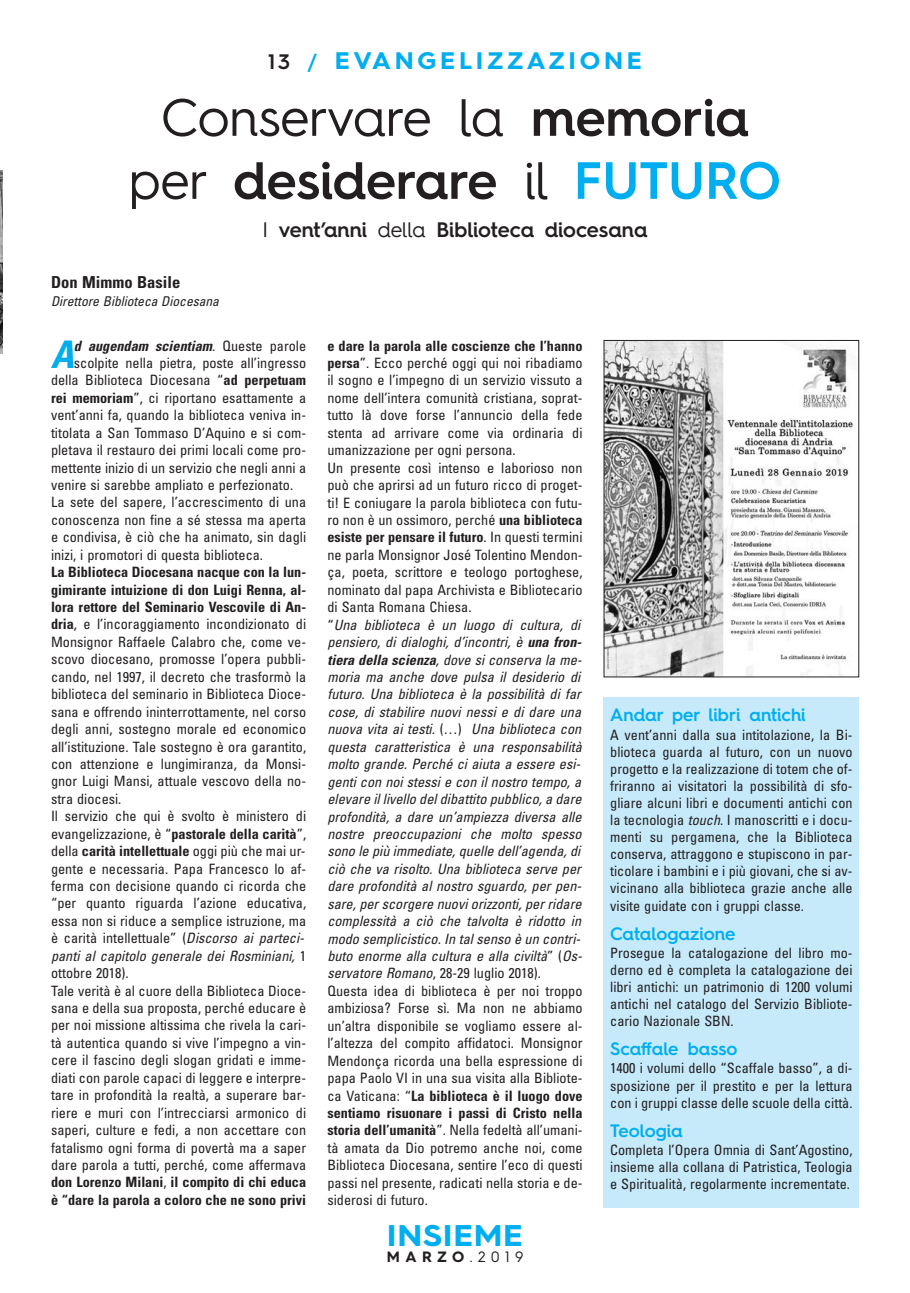
<style>
.page{position:relative;width:910px;height:1293px;background:#fff}
.page>*{position:absolute;margin:0;border:0;box-sizing:border-box;transform-origin:0 0}
.t1{font:52.5px/63px "Hurme Geometric Sans 4";letter-spacing:-.005em;color:#231f20;text-align:center}
.t2{font:italic 700 condensed 37.95px "Univers";color:#00aeef}
.t3{font:700 30px "Hurme Geometric Sans 4";letter-spacing:.02em;color:#00aeef;scale:1.1 1}
.t4{font:700 24px "Hurme Geometric Sans 4";letter-spacing:.15em;color:#00aeef;scale:1.05 1}
.t5{font:600 21px "Hurme Geometric Sans 4";color:#231f20}
.t6{font:600 18px "Hurme Geometric Sans 4";color:#00aeef}
.t7{font:700 condensed 16.5px "Univers";color:#231f20}
.t8{font:700 15px "Hurme Geometric Sans 4";letter-spacing:.36em;color:#231f20}
.t9{font:condensed 14.25px/17.4px "Univers";color:#231f20;text-align:justify}
.t10{font:italic 700 condensed 14.25px "Univers";color:#231f20}
.t11{font:italic condensed 13.5px "Univers";color:#231f20}
.s1{font-weight:600;font-size:21px;color:#231f20}
.s2{font-weight:600;font-size:21px}
.s3{font-weight:600}
.s4{font-weight:600;color:#00aeef}
.s5{font-weight:400}
.s6{font-weight:400;font-style:normal}
.s7{font-weight:700}
.s8{font-style:italic}
.s9{font-weight:700;font-style:italic}
</style>
<div class="page">
<div style="left:604px;top:697px;width:255px;height:511px;background:#c6eafa"></div>
<img style="left:0;top:170px;width:2px;height:184px">
<img style="left:606px;top:342px;width:247px;height:333px">
<div style="left:604px;top:340px;width:255px;height:337px;border:1px solid #231f20"></div>
<h3 class="t4" style="left:268px;top:47px;width:358px"><span class="s1">13</span> <span class="s2">/</span> EVANGELIZZAZIONE</h3>
<h1 class="t1" style="left:129px;top:90px;width:653px">Conservare la <span class="s3">memoria </span>per <span class="s3">desiderare</span> il <span class="s4">FUTURO</span></h1>
<h3 class="t5" style="left:262px;top:222px;width:387px"><span class="s5">I</span> vent’anni <span class="s5">della</span> Biblioteca diocesana</h3>
<p class="t7" style="left:51px;top:276px;width:131px">Don Mimmo Basile</p>
<p class="t11" style="left:51px;top:296px;width:172px">Direttore Biblioteca Diocesana</p>
<h2 class="t2" style="left:51px;top:340px;width:25px">A</h2>
<p class="t10" style="left:74px;top:340px;width:234px">d augendam scientiam<span class="s5">.</span> <span class="s6">Q u e s t e p a r o l e</span></p>
<p class="t9" style="left:74px;top:355px;width:234px">scolpite nella pietra, poste all’ingresso</p>
<p class="t9" style="left:51px;top:373px;width:257px">della Biblioteca Diocesana “<span class="s7">ad perpetuam</span></p>
<p class="t9" style="left:51px;top:390px;width:257px"><span class="s7">rei memoriam</span>”, ci riportano esattamente a</p>
<p class="t9" style="left:51px;top:408px;width:257px">vent’anni fa, quando la biblioteca veniva in-</p>
<p class="t9" style="left:51px;top:425px;width:257px">titolata a San Tommaso D’Aquino e si com-</p>
<p class="t9" style="left:51px;top:443px;width:257px">pletava il restauro dei primi locali come pro-</p>
<p class="t9" style="left:51px;top:460px;width:257px">mettente inizio di un servizio che negli anni a</p>
<p class="t9" style="left:51px;top:477px;width:244px">venire si sarebbe ampliato e perfezionato.</p>
<p class="t9" style="left:51px;top:495px;width:257px">La sete del sapere, l’accrescimento di una</p>
<p class="t9" style="left:51px;top:512px;width:257px">conoscenza non fine a sé stessa ma aperta</p>
<p class="t9" style="left:51px;top:530px;width:257px">e condivisa, è ciò che ha animato, sin dagli</p>
<p class="t9" style="left:51px;top:547px;width:214px">inizi, i promotori di questa biblioteca.</p>
<p class="t9" style="left:51px;top:565px;width:257px;text-align:left"><span class="s7">La Biblioteca Diocesana nacque con la lun&shy;gimirante intuizione di don Luigi Renna, al&shy;lora rettore del Seminario Vescovile di An&shy;dria</span>, e l’incoraggiamento incondizionato di Monsignor Raffaele Calabro che, come ve&shy;scovo diocesano, promosse l’opera pubbli&shy;cando, nel 1997, il decreto che trasformò la biblioteca del seminario in Biblioteca Dioce&shy;sana e offrendo ininterrottamente, nel corso degli anni, sostegno morale ed economico all’istituzione. Tale sostegno è ora garantito, con attenzione e lungimiranza, da Monsi&shy;gnor Luigi Mansi, attuale vescovo della no&shy;stra diocesi.<br>Il servizio che qui è svolto è ministero di evangelizzazione, è “<span class="s7">pastorale della carità</span>”, della <span class="s7">carità intellettuale</span> oggi più che mai ur&shy;gente e necessaria. Papa Francesco lo af&shy;ferma con decisione quando ci ricorda che “per quanto riguarda l’azione educativa, essa non si riduce a semplice istruzione, ma è carità intellettuale” (<span class="s8">Discorso ai parteci&shy;panti al capitolo generale dei Rosminiani,</span> 1 ottobre 2018).<br>Tale verità è al cuore della Biblioteca Dioce&shy;sana e della sua proposta, perché educare è per noi missione altissima che rivela la cari&shy;tà autentica quando si vive l’impegno a vin&shy;cere il fascino degli slogan gridati e imme&shy;diati con parole capaci di leggere e interpre&shy;tare in profondità la realtà, a superare bar&shy;riere e muri con l’intrecciarsi armonico di saperi, culture e fedi, a non accettare con fatalismo ogni forma di povertà ma a saper dare parola a tutti, perché, come affermava <span class="s7">don Lorenzo Milani</span>, <span class="s7">il compito di chi educa è “dare la parola a coloro che ne sono privi</span></p>
<p class="t9" style="left:327px;top:338px;width:259px;text-align:left"><span class="s7">e dare la parola alle coscienze che l’hanno persa</span>”. Ecco perché oggi qui noi ribadiamo il sogno e l’impegno di un servizio vissuto a nome dell’intera comunità cristiana, soprat&shy;tutto là dove forse l’annuncio della fede stenta ad arrivare come via ordinaria di umanizzazione per ogni persona.<br>Un presente così intenso e laborioso non può che aprirsi ad un futuro ricco di proget&shy;ti! E coniugare la parola biblioteca con futu&shy;ro non è un ossimoro, perché <span class="s7">una biblioteca esiste per pensare il futuro</span>. In questi termini ne parla Monsignor José Tolentino Mendon&shy;ça, poeta, scrittore e teologo portoghese, nominato dal papa Archivista e Bibliotecario di Santa Romana Chiesa.<br>“ <span class="s8">Una biblioteca è un luogo di cultura, di pensiero, di dialoghi, d’incontri, è</span> <span class="s9">una fron&shy;tiera della scienza</span><span class="s8">, dove si conserva la me&shy;moria ma anche dove pulsa il desiderio di futuro. Una biblioteca è la possibilità di far cose, di stabilire nuovi nessi e di dare una nuova vita ai testi.</span> ( … ) <span class="s8">Una biblioteca con questa caratteristica è una responsabilità molto grande. Perché ci aiuta a essere esi&shy;genti con noi stessi e con il nostro tempo, a elevare illivello deldibattito pubblico,a dare profondità, a dare un’ampiezza diversa alle nostre preoccupazioni che molto spesso sono le più immediate,quelle dell’agenda,di ciò che va risolto. Una biblioteca serve per dare profondità al nostro sguardo, per pen&shy;sare,perscorgere nuoviorizzonti,perridare complessità a ciò che talvolta è ridotto in modo semplicistico.In talsenso è un contri&shy;buto enorme alla cultura e alla civiltà</span>” ( <span class="s8">Os&shy;servatore Romano</span>, 28-29 luglio 2018).<br>Questa idea di biblioteca è per noi troppo ambiziosa? Forse sì. Ma non ne abbiamo un’altra disponibile se vogliamo essere al&shy;l’altezza del compito affidatoci. Monsignor Mendonça ricorda una bella espressione di papa Paolo VI in una sua visita alla Bibliote&shy;ca Vaticana: “<span class="s7">La biblioteca è il luogo dove sentiamo risuonare i passi di Cristo nella storia dell’umanità</span>”. Nella fedeltà all’umani&shy;tà amata da Dio potremo anche noi, come Biblioteca Diocesana, sentire l’eco di questi passi nel presente, radicati nella storia e de&shy;siderosi di futuro.</p>
<p class="t6" style="left:610px;top:708px;width:197px">Andar per libri antichi</p>
<p class="t9" style="left:610px;top:727px;width:244px">A vent’anni dalla sua intitolazione, la Bi&shy;blioteca guarda al futuro, con un nuovo progetto e la realizzazione di totem che of&shy;friranno ai visitatori la possibilità di sfo&shy;gliare alcuni libri e documenti antichi con la tecnologia <span class="s8">touch</span>. I manoscritti e i docu&shy;menti su pergamena, che la Biblioteca conserva, attraggono e stupiscono in par&shy;ticolare i bambini e i più giovani, che si av&shy;vicinano alla biblioteca grazie anche alle visite guidate con i gruppi classe.</p>
<p class="t6" style="left:610px;top:926px;width:127px">Catalogazione</p>
<p class="t9" style="left:610px;top:945px;width:244px">Prosegue la catalogazione del libro mo&shy;derno ed è completa la catalogazione dei libri antichi: un patrimonio di 1200 volumi antichi nel catalogo del Servizio Bibliote&shy;cario Nazionale SBN.</p>
<p class="t6" style="left:610px;top:1042px;width:129px">Scaffale basso</p>
<p class="t9" style="left:610px;top:1061px;width:244px">1400 i volumi dello “Scaffale basso”, a di&shy;sposizione per il prestito e per la lettura con i gruppi classe delle scuole della città.</p>
<p class="t6" style="left:610px;top:1123px;width:74px">Teologia</p>
<p class="t9" style="left:610px;top:1142px;width:244px">Completa l’Opera Omnia di Sant’Agostino, insieme alla collana di Patristica, Teologia e Spiritualità, regolarmente incrementate.</p>
<h3 class="t3" style="left:387px;top:1217px;width:125px">INSIEME</h3>
<p class="t8" style="left:387px;top:1248px;width:138px">MARZO<span class="s5">.2019</span></p>
</div>
